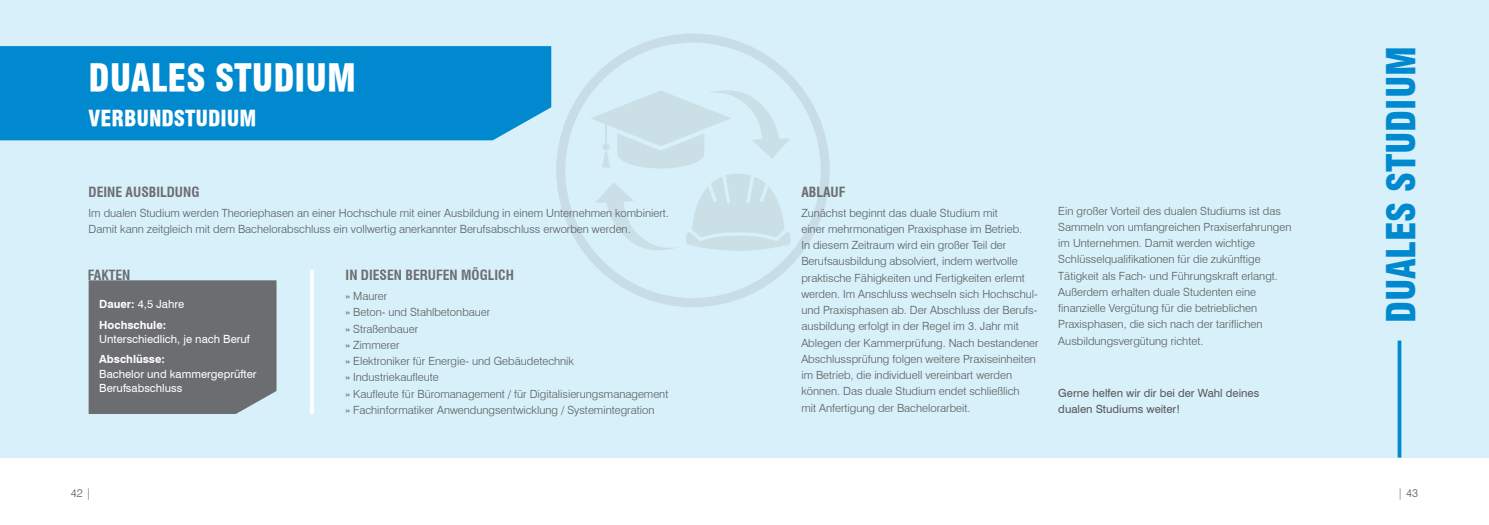
<style>
.page{position:relative;width:1489px;height:525px;background:#fff}
.page>*{position:absolute;margin:0;border:0;box-sizing:border-box;transform-origin:0 0}
.t1{font:37.5px "Swiss 721 Black Condensed BT";color:#0089cf}
.t2{font:36.25px "Swiss 721 Black Condensed BT";color:#fff}
.t3{font:21.25px "Swiss 721 Black Condensed BT";color:#fff}
.t4{font:700 condensed 13.75px "Swiss 721 BT";color:#6c6d70}
.t5{font:300 11.25px/16.2px "Swiss 721 BT";color:#57585a}
.t6{font:11.25px/14.4px "Swiss 721 BT";color:#fff}
.t7{font:11.25px/16.2px "Swiss 721 BT";color:#57585a}
.t8{font:700 11.25px/20.4px "Swiss 721 BT";color:#fff}
.s1{font-weight:400}
</style>
<div class="page">
<div style="left:0;top:0;width:1488px;height:457px;background:#d7f0f9"></div>
<svg style="left:590px;top:90px;width:200px;height:161px"></svg>
<div style="left:602px;top:143px;width:7px;height:7px;background:#cbdfe7;border-radius:50%"></div>
<div style="left:556px;top:33px;width:273px;height:274px;border:9px solid #86888b;border-radius:50%"></div>
<div style="left:0;top:46px;width:551px;height:94px;background:#0089cf"></div>
<svg style="left:1397px;top:340px;width:4px;height:117px"></svg>
<hr style="left:310px;top:270px;width:4px;height:144px;background:#fff">
<div style="left:89px;top:280px;width:187px;height:134px;background:#6c6d70"></div>
<h2 class="t2" style="left:89px;top:56px;width:269px">DUALES STUDIUM</h2>
<h3 class="t3" style="left:89px;top:105px;width:169px">VERBUNDSTUDIUM</h3>
<p class="t4" style="left:89px;top:183px;width:112px">DEINE AUSBILDUNG</p>
<p class="t5" style="left:89px;top:204px;width:582px">Im dualen Studium werden Theoriephasen an einer Hochschule mit einer Ausbildung in einem Unternehmen kombiniert.<br>Damit kann zeitgleich mit dem Bachelorabschluss ein vollwertig anerkannter Berufsabschluss erworben werden.</p>
<p class="t4" style="left:88px;top:267px;width:44px">FAKTEN</p>
<p class="t4" style="left:345px;top:267px;width:170px">IN DIESEN BERUFEN MÖGLICH</p>
<p class="t5" style="left:345px;top:288px;width:324px">» Maurer<br>» Beton- und Stahlbetonbauer<br>» Straßenbauer<br>» Zimmerer<br>» Elektroniker für Energie- und Gebäudetechnik<br>» Industriekaufleute<br>» Kaufleute für Büromanagement / für Digitalisierungsmanagement » Fachinformatiker Anwendungsentwicklung / Systemintegration</p>
<p class="t8" style="left:99px;top:294px;width:87px">Dauer: <span class="s1">4,5 Jahre<br></span>Hochschule:</p>
<p class="t6" style="left:99px;top:331px;width:152px">Unterschiedlich, je nach Beruf</p>
<p class="t8" style="left:99px;top:349px;width:67px">Abschlüsse:</p>
<p class="t6" style="left:99px;top:366px;width:159px">Bachelor und kammergeprüfter<br>Berufsabschluss</p>
<p class="t4" style="left:801px;top:183px;width:46px">ABLAUF</p>
<p class="t5" style="left:801px;top:204px;width:239px">Zunächst beginnt das duale Studium mit<br>einer mehrmonatigen Praxisphase im Betrieb.<br>In diesem Zeitraum wird ein großer Teil der Berufsausbildung absolviert, indem wertvolle praktische Fähigkeiten und Fertigkeiten erlernt werden. Im Anschluss wechseln sich Hochschul&shy;und Praxisphasen ab. Der Abschluss der Berufs&shy;ausbildung erfolgt in der Regel im 3. Jahr mit Ablegen der Kammerprüfung. Nach bestandener Abschlussprüfung folgen weitere Praxiseinheiten im Betrieb, die individuell vereinbart werden können. Das duale Studium endet schließlich<br>mit Anfertigung der Bachelorarbeit.</p>
<p class="t5" style="left:1058px;top:202px;width:235px">Ein großer Vorteil des dualen Studiums ist das Sammeln von umfangreichen Praxiserfahrungen im Unternehmen. Damit werden wichtige Schlüsselqualifikationen für die zukünftige Tätigkeit als Fach- und Führungskraft erlangt.<br>Außerdem erhalten duale Studenten eine finanzielle Vergütung für die betrieblichen Praxisphasen, die sich nach der tariflichen Ausbildungsvergütung richtet.</p>
<p class="t7" style="left:1058px;top:384px;width:202px">Gerne helfen wir dir bei der Wahl deines dualen Studiums weiter!</p>
<h1 class="t1" style="left:1378px;top:322px;width:278px;rotate:-90deg">DUALES STUDIUM</h1>
<p class="t5" style="left:71px;top:484px;width:22px">42 |</p>
<p class="t5" style="left:1397px;top:484px;width:22px">| 43</p>
</div>
